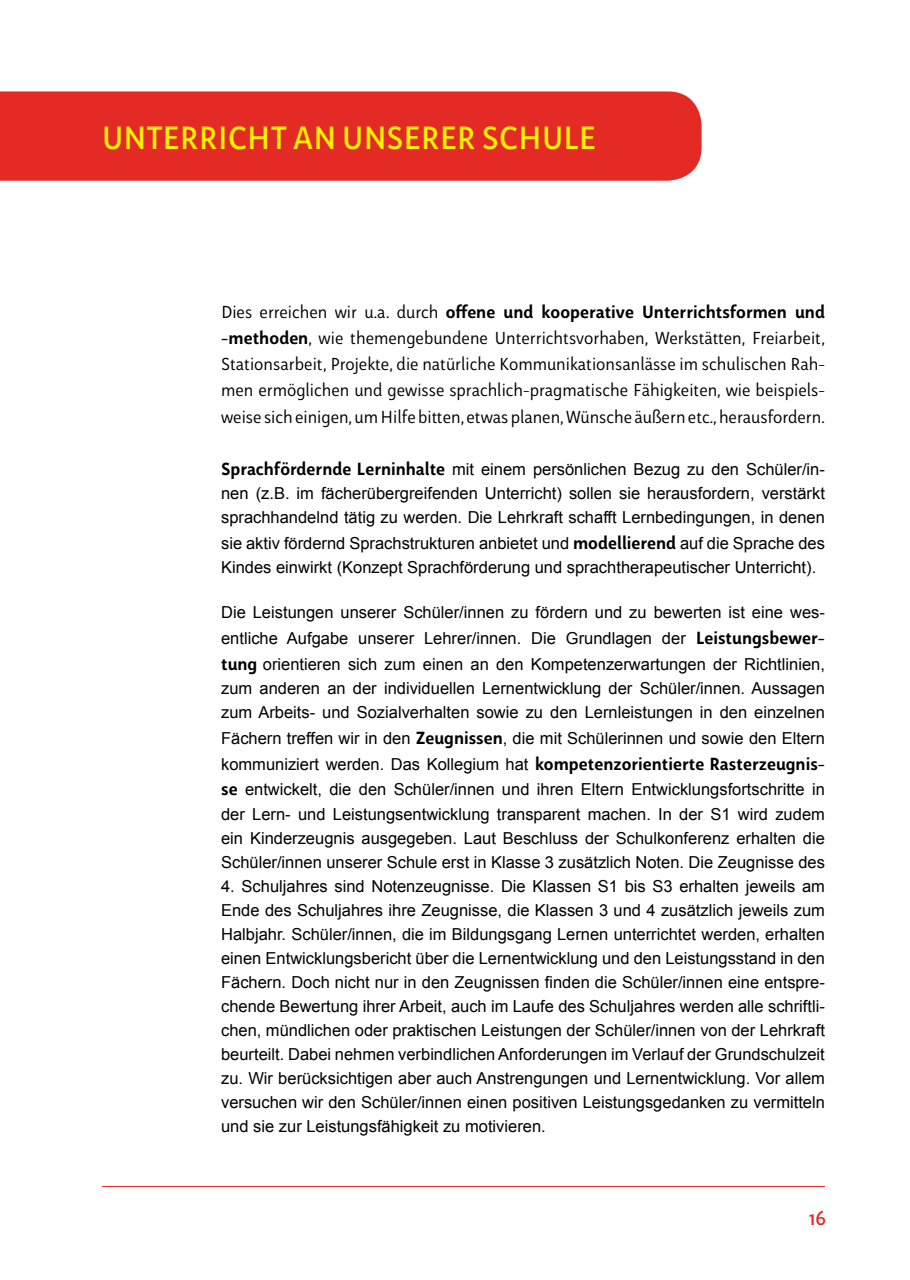
<style>
.page{position:relative;width:910px;height:1280px;background:#fff}
.page>*{position:absolute;margin:0;border:0;box-sizing:border-box;transform-origin:0 0}
.t1{font:33px "Aromo";color:#fdf202}
.t2{font:21px "Aromo";color:#e42a25}
.t3{font:300 18px/26.2px "Aromo";color:#000;text-align:justify}
.t4{font:700 17.7px "Aromo";color:#000}
.t5{font:16.5px/24px "Arial";color:#000;text-align:justify}
.s1{font-weight:300;font-size:18px}
.s2{font-weight:700;font-size:17.7px}
.s3{font-family:"Aromo";font-weight:700;font-size:17.7px}
</style>
<div class="page">
<hr style="left:102px;top:1186px;width:723px;height:1px;background:#e42a25">
<div style="left:0;top:91px;width:702px;height:90px;background:#e42a25"></div>
<h1 class="t1" style="left:102px;top:117px;width:496px">UNTERRICHT AN UNSERER SCHULE</h1>
<p class="t4" style="left:221px;top:299px;width:605px"><span class="s1">Dies erreichen wir u.a. durch</span> offene und kooperative Unterrichtsformen und</p>
<p class="t3" style="left:221px;top:324px;width:605px"><span class="s2">-methoden</span>, wie themengebundene Unterrichtsvorhaben, Werkstätten, Freiarbeit, Stationsarbeit, Projekte, die natürliche Kommunikationsanlässe im schulischen Rah&shy;men ermöglichen und gewisse sprachlich-pragmatische Fähigkeiten, wie beispiels&shy;weise sich einigen, um Hilfe bitten, etwas planen, Wünsche äußern etc., herausfordern.</p>
<p class="t5" style="left:221px;top:457px;width:605px"><span class="s3">Sprachfördernde Lerninhalte</span> mit einem persönlichen Bezug zu den Schüler/in&shy;nen (z.B. im fächerübergreifenden Unterricht) sollen sie herausfordern, verstärkt sprachhandelnd tätig zu werden. Die Lehrkraft schafft Lernbedingungen, in denen</p>
<p class="t5" style="left:221px;top:531px;width:605px">sie aktiv fördernd Sprachstrukturen anbietet und <span class="s3">modellierend</span> auf die Sprache des<br>Kindes einwirkt (Konzept Sprachförderung und sprachtherapeutischer Unterricht).</p>
<p class="t5" style="left:221px;top:600px;width:605px;line-height:25.8px">Die Leistungen unserer Schüler/innen zu fördern und zu bewerten ist eine wes&shy;entliche Aufgabe unserer Lehrer/innen. Die Grundlagen der <span class="s3">Leistungsbewer&shy;tung</span> orientieren sich zum einen an den Kompetenzerwartungen der Richtlinien,</p>
<p class="t5" style="left:221px;top:676px;width:605px">zum anderen an der individuellen Lernentwicklung der Schüler/innen. Aussagen zum Arbeits- und Sozialverhalten sowie zu den Lernleistungen in den einzelnen</p>
<p class="t5" style="left:221px;top:725px;width:605px;line-height:25.8px">Fächern treffen wir in den <span class="s3">Zeugnissen</span>, die mit Schülerinnen und sowie den Eltern kommuniziert werden. Das Kollegium hat <span class="s3">kompetenzorientierte Rasterzeugnis&shy;se</span> entwickelt, die den Schüler/innen und ihren Eltern Entwicklungsfortschritte in</p>
<p class="t5" style="left:221px;top:802px;width:605px">der Lern- und Leistungsentwicklung transparent machen. In der S1 wird zudem ein Kinderzeugnis ausgegeben. Laut Beschluss der Schulkonferenz erhalten die Schüler/innen unserer Schule erst in Klasse 3 zusätzlich Noten. Die Zeugnisse des</p>
<p class="t5" style="left:221px;top:874px;width:605px">4. Schuljahres sind Notenzeugnisse. Die Klassen S1 bis S3 erhalten jeweils am Ende des Schuljahres ihre Zeugnisse, die Klassen 3 und 4 zusätzlich jeweils zum Halbjahr. Schüler/innen, die im Bildungsgang Lernen unterrichtet werden, erhalten einen Entwicklungsbericht über die Lernentwicklung und den Leistungsstand in den Fächern. Doch nicht nur in den Zeugnissen finden die Schüler/innen eine entspre&shy;chende Bewertung ihrer Arbeit, auch im Laufe des Schuljahres werden alle schriftli&shy;chen, mündlichen oder praktischen Leistungen der Schüler/innen von der Lehrkraft beurteilt. Dabei nehmen verbindlichen Anforderungen im Verlauf der Grundschulzeit zu. Wir berücksichtigen aber auch Anstrengungen und Lernentwicklung. Vor allem versuchen wir den Schüler/innen einen positiven Leistungsgedanken zu vermitteln und sie zur Leistungsfähigkeit zu motivieren.</p>
<p class="t2" style="left:809px;top:1204px;width:18px">16</p>
</div>
